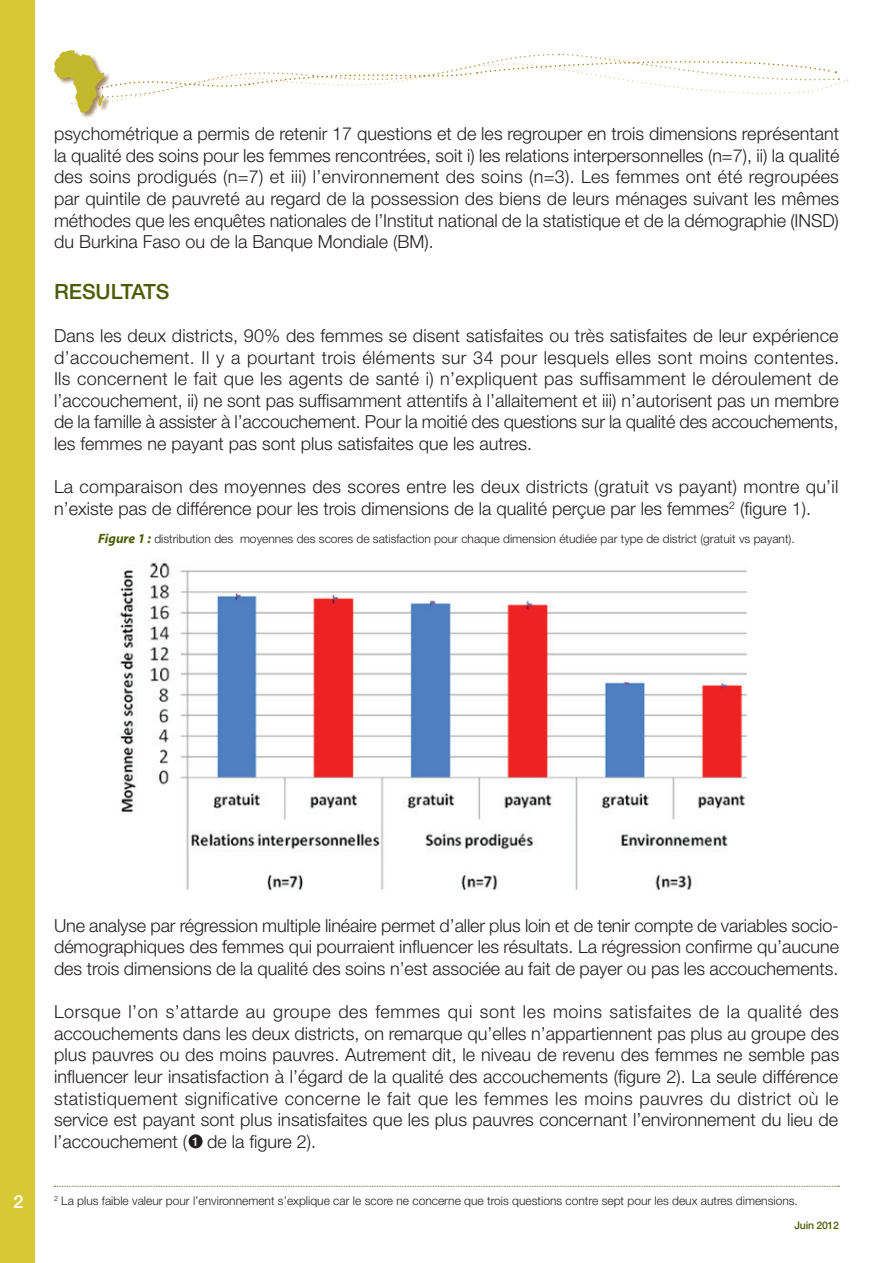
<style>
.page{position:relative;width:893px;height:1263px;background:#fff}
.page>*{position:absolute;margin:0;border:0;box-sizing:border-box;transform-origin:0 0}
.t1{font:500 21px "Helvetica Neue LT Std";color:#4b5c02}
.t2{font:300 18px/21.6px "Helvetica Neue LT Std";color:#231f20;text-align:justify}
.t3{font:500 18px "Helvetica Neue LT Std";color:#fff}
.t4{font:300 12px "Helvetica Neue LT Std";color:#231f20}
.t5{font:500 10.5px "Helvetica Neue LT Std";letter-spacing:-.025em;color:#4b5c02}
.s1{font-family:"Myriad Pro";font-weight:700;font-style:italic;font-size:13.5px;color:#4b5c02}
.s2{font-weight:500;font-size:12px;color:#fff}
</style>
<div class="page">
<div style="left:0;top:0;width:35px;height:1263px;background:#d7c835"></div>
<div style="left:54px;top:50px;width:57px;height:69px;background:#8d6437;opacity:.75"></div>
<svg style="left:54px;top:50px;width:794px;height:63px"></svg>
<div style="left:189px;top:1134px;width:14px;height:14px;background:#231f20;border-radius:50%"></div>
<svg style="left:54px;top:1186px;width:785px;height:1px"></svg>
<img style="left:120px;top:562px;width:627px;height:329px">
<p class="t2" style="left:54px;top:123px;width:787px">psychométrique a permis de retenir 17 questions et de les regrouper en trois dimensions représentant la qualité des soins pour les femmes rencontrées, soit i) les relations interpersonnelles (n=7), ii) la qualité des soins prodigués (n=7) et iii) l’environnement des soins (n=3). Les femmes ont été regroupées par quintile de pauvreté au regard de la possession des biens de leurs ménages suivant les mêmes méthodes que les enquêtes nationales de l’Institut national de la statistique et de la démographie (INSD) du Burkina Faso ou de la Banque Mondiale (BM).</p>
<p class="t1" style="left:54px;top:279px;width:117px">RESULTATS</p>
<p class="t2" style="left:54px;top:324px;width:787px">Dans les deux districts, 90% des femmes se disent satisfaites ou très satisfaites de leur expérience d’accouchement. Il y a pourtant trois éléments sur 34 pour lesquels elles sont moins contentes.<br>Ils concernent le fait que les agents de santé i) n’expliquent pas suffisamment le déroulement de l’accouchement, ii) ne sont pas suffisamment attentifs à l’allaitement et iii) n’autorisent pas un membre de la famille à assister à l’accouchement. Pour la moitié des questions sur la qualité des accouchements, les femmes ne payant pas sont plus satisfaites que les autres.</p>
<p class="t2" style="left:54px;top:475px;width:786px">La comparaison des moyennes des scores entre les deux districts (gratuit vs payant) montre qu’il n’existe pas de différence pour les trois dimensions de la qualité perçue par les femmes<sup>2</sup> (figure 1).</p>
<p class="t4" style="left:98px;top:531px;width:698px"><span class="s1">Figure 1 :</span> distribution des moyennes des scores de satisfaction pour chaque dimension étudiée par type de district (gratuit vs payant).</p>
<p class="t3" style="left:14px;top:1191px;width:12px">2</p>
<p class="t2" style="left:54px;top:914px;width:787px">Une analyse par régression multiple linéaire permet d’aller plus loin et de tenir compte de variables socio&shy;démographiques des femmes qui pourraient influencer les résultats. La régression confirme qu’aucune des trois dimensions de la qualité des soins n’est associée au fait de payer ou pas les accouchements.</p>
<p class="t2" style="left:54px;top:1000px;width:787px">Lorsque l’on s’attarde au groupe des femmes qui sont les moins satisfaites de la qualité des accouchements dans les deux districts, on remarque qu’elles n’appartiennent pas plus au groupe des plus pauvres ou des moins pauvres. Autrement dit, le niveau de revenu des femmes ne semble pas influencer leur insatisfaction à l’égard de la qualité des accouchements (figure 2). La seule différence statistiquement significative concerne le fait que les femmes les moins pauvres du district où le service est payant sont plus insatisfaites que les plus pauvres concernant l’environnement du lieu de l’accouchement ( <span class="s2">1</span> de la figure 2).</p>
<p class="t4" style="left:54px;top:1193px;width:745px"><sup>2</sup> La plus faible valeur pour l’environnement s’explique car le score ne concerne que trois questions contre sept pour les deux autres dimensions.</p>
<p class="t5" style="left:795px;top:1219px;width:46px">Juin 2012</p>
</div>
